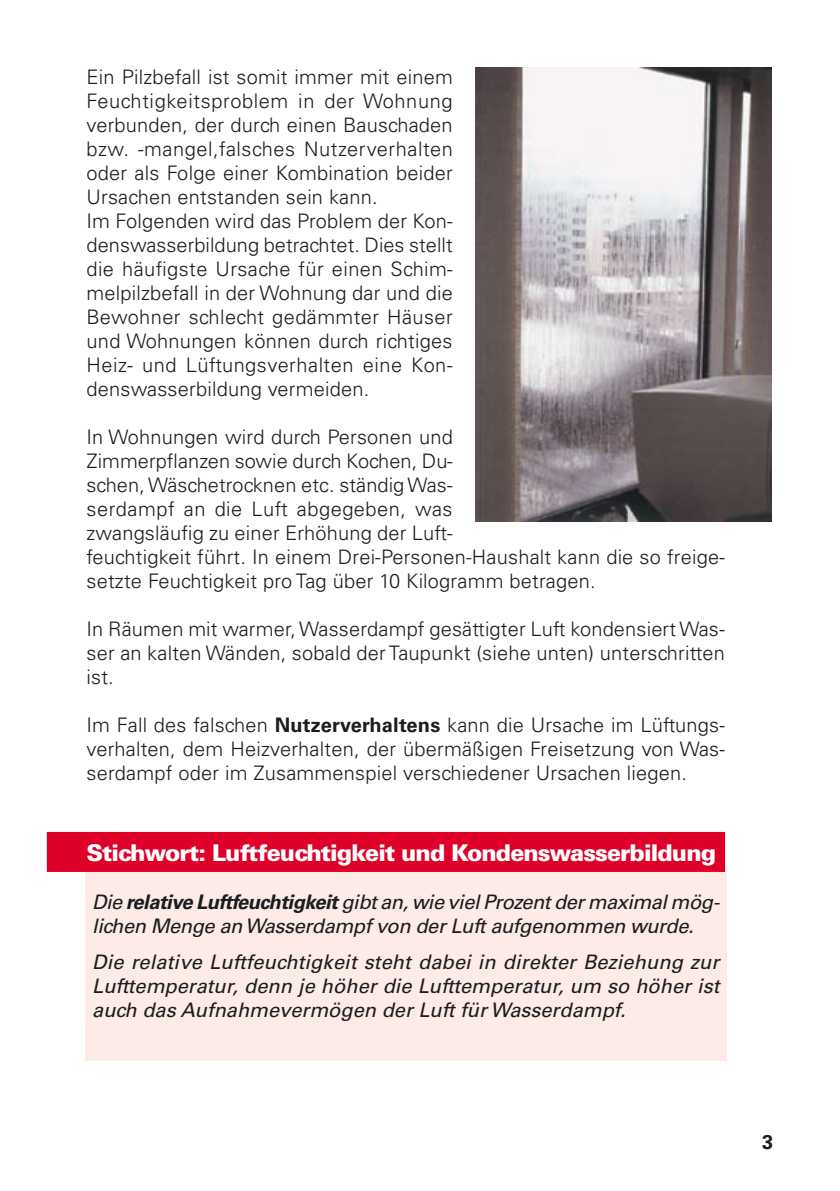
<style>
.page{position:relative;width:840px;height:1191px;background:#fff}
.page>*{position:absolute;margin:0;border:0;box-sizing:border-box;transform-origin:0 0}
.t1{font:900 23px "Univers LT";letter-spacing:-.04em;color:#fff}
.t2{font:300 20px/24px "Univers LT";letter-spacing:.01em;color:#1b1c20}
.t3{font:italic 20px/24px "Univers LT";letter-spacing:-.02em;color:#1b1c20}
.s1{font-weight:700}
</style>
<div class="page">
<div style="left:85px;top:871px;width:641px;height:189px;background:#fcebe6"></div>
<div style="left:47px;top:832px;width:677px;height:40px;background:#df002a"></div>
<img style="left:475px;top:67px;width:296px;height:454px">
<p class="t2" style="left:86px;top:65px;width:368px">Ein Pilzbefall ist somit immer mit einem Feuchtigkeitsproblem in der Wohnung verbunden, der durch einen Bauschaden bzw. -mangel,falsches Nutzerverhalten oder als Folge einer Kombination beider Ursachen entstanden sein kann.<br>Im Folgenden wird das Problem der Kon&shy;denswasserbildung betrachtet. Dies stellt die häufigste Ursache für einen Schim&shy;melpilzbefall in der Wohnung dar und die Bewohner schlecht gedämmter Häuser und Wohnungen können durch richtiges Heiz- und Lüftungsverhalten eine Kon&shy;denswasserbildung vermeiden.</p>
<p class="t2" style="left:86px;top:425px;width:639px">In Wohnungen wird durch Personen und<br>Zimmerpflanzen sowie durch Kochen, Du-<br>schen, Wäschetrocknen etc. ständig Was-<br>serdampf an die Luft abgegeben, was<br>zwangsläufig zu einer Erhöhung der Luft-<br>feuchtigkeit führt. In einem Drei-Personen-Haushalt kann die so freige&shy;setzte Feuchtigkeit pro Tag über 10 Kilogramm betragen.</p>
<p class="t2" style="left:86px;top:617px;width:639px;text-align:justify">In Räumen mit warmer, Wasserdampf gesättigter Luft kondensiert Was&shy;ser an kalten Wänden, sobald der Taupunkt (siehe unten) unterschritten ist.</p>
<p class="t2" style="left:86px;top:713px;width:639px;text-align:justify">Im Fall des falschen <span class="s1">Nutzerverhaltens</span> kann die Ursache im Lüftungs&shy;verhalten, dem Heizverhalten, der übermäßigen Freisetzung von Was&shy;serdampf oder im Zusammenspiel verschiedener Ursachen liegen.</p>
<p class="t1" style="left:86px;top:838px;width:630px">Stichwort: Luftfeuchtigkeit und Kondenswasserbildung</p>
<p class="t3" style="left:92px;top:889px;width:628px">Die <span class="s1">relative Luftfeuchtigkeit</span> gibt an, wie viel Prozent der maximal mög&shy;lichen Menge an Wasserdampf von der Luft aufgenommen wurde.</p>
<p class="t3" style="left:92px;top:949px;width:628px;text-align:justify">Die relative Luftfeuchtigkeit steht dabei in direkter Beziehung zur Lufttemperatur, denn je höher die Lufttemperatur, um so höher ist auch das Aufnahmevermögen der Luft für Wasserdampf.</p>
</div>
